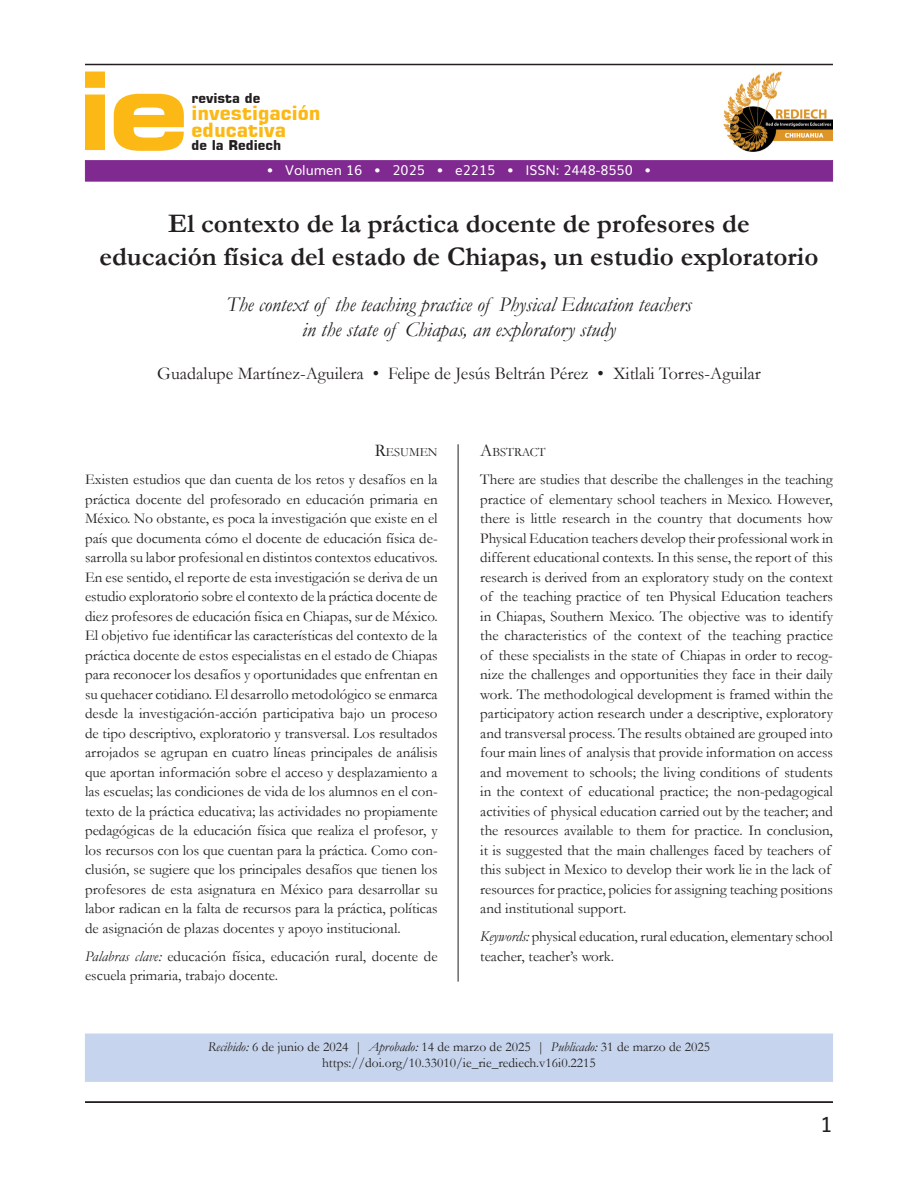
<style>
.page{position:relative;width:918px;height:1188px;background:#fff}
.page>*{position:absolute;margin:0;border:0;box-sizing:border-box;transform-origin:0 0}
.t1{font:700 expanded 108px "Square 721 BT";color:#fcb814}
.Titulo{font:700 27px "Garamond";color:#231f20}
.t2{font:italic 21px "Garamond";color:#231f20}
.t3{font:21px "Muli";color:#231f20}
.t4{font:700 19.5px "Square 721 BT";color:#fcb814}
.Autores-Credito{font:18px "Garamond";color:#231f20}
.Resumen{font:15px/19.5px "Garamond";color:#231f20;text-align:justify}
.Resumen-Abstract{font:15px/19.5px "Garamond";color:#231f20}
.Fechas-DOI{font:13.5px "Garamond";color:#231f20}
.t5{font:13.5px "Muli";color:#fff}
.t6{font:700 13.5px "Square 721 BT";color:#231f20}
.Titulo_Abstract{font:12.6px "Garamond";color:#231f20}
.Titulo_Resumen{font:12.6px "Garamond";color:#231f20}
.s1{font-size:18px}
.s2{font-style:italic}
</style>
<div class="page">
<hr style="left:458px;top:444px;width:1px;height:538px;background:#231f20">
<hr style="left:85px;top:1101px;width:748px;height:2px;background:#231f20">
<div style="left:85px;top:1034px;width:748px;height:48px;background:#c6d5ed"></div>
<div style="left:85px;top:160px;width:748px;height:22px;background:#802990;border:1px solid #802990"></div>
<img style="left:724px;top:71px;width:109px;height:80px">
<hr style="left:85px;top:64px;width:748px;height:1px;background:#231f20">
<p class="t1" style="left:77px;top:46px;width:115px">ie</p>
<p class="t6" style="left:192px;top:90px;width:70px">revista de</p>
<p class="t4" style="left:192px;top:101px;width:131px">investigación</p>
<p class="t4" style="left:192px;top:118px;width:96px">educativa</p>
<p class="t6" style="left:192px;top:137px;width:91px">de la Rediech</p>
<p class="t5" style="left:267px;top:159px;width:386px">• Volumen 16 • 2025 • e2215 • ISSN: 2448-8550 •</p>
<p class="Titulo" style="left:168px;top:205px;width:583px">El contexto de la práctica docente de profesores de</p>
<p class="Titulo" style="left:99px;top:238px;width:721px">educación física del estado de Chiapas, un estudio exploratorio</p>
<p class="t2" style="left:226px;top:290px;width:467px">The context of the teaching practice of Physical Education teachers</p>
<p class="t2" style="left:302px;top:316px;width:315px">in the state of Chiapas, an exploratory study</p>
<p class="Autores-Credito" style="left:157px;top:361px;width:605px">Guadalupe Martínez-Aguilera • Felipe de Jesús Beltrán Pérez • Xitlali Torres-Aguilar</p>
<p class="Titulo_Resumen" style="left:375px;top:444px;width:64px"><span class="s1">R</span>ESUMEN</p>
<p class="Resumen" style="left:85px;top:469px;width:354px">Existen estudios que dan cuenta de los retos y desafíos en la práctica docente del profesorado en educación primaria en México. No obstante, es poca la investigación que existe en el país que documenta cómo el docente de educación física de&shy;sarrolla su labor profesional en distintos contextos educativos.<br>En ese sentido, el reporte de esta investigación se deriva de un estudio exploratorio sobre el contexto de la práctica docente de diez profesores de educación física en Chiapas, sur de México.<br>El objetivo fue identificar las características del contexto de la práctica docente de estos especialistas en el estado de Chiapas para reconocer los desafíos y oportunidades que enfrentan en su quehacer cotidiano. El desarrollo metodológico se enmarca desde la investigación-acción participativa bajo un proceso de tipo descriptivo, exploratorio y transversal. Los resultados arrojados se agrupan en cuatro líneas principales de análisis que aportan información sobre el acceso y desplazamiento a las escuelas; las condiciones de vida de los alumnos en el con&shy;texto de la práctica educativa; las actividades no propiamente pedagógicas de la educación física que realiza el profesor, y los recursos con los que cuentan para la práctica. Como con&shy;clusión, se sugiere que los principales desafíos que tienen los profesores de esta asignatura en México para desarrollar su labor radican en la falta de recursos para la práctica, políticas de asignación de plazas docentes y apoyo institucional.</p>
<p class="Resumen" style="left:85px;top:946px;width:354px"><span class="s2">Palabras clave:</span> educación física, educación rural, docente de escuela primaria, trabajo docente.</p>
<p class="Titulo_Abstract" style="left:480px;top:444px;width:67px"><span class="s1">A</span>BSTRACT</p>
<p class="Resumen-Abstract" style="left:480px;top:469px;width:354px">There are studies that describe the challenges in the teaching practice of elementary school teachers in Mexico. However, there is little research in the country that documents how Physical Education teachers develop their professional work in different educational contexts. In this sense, the report of this research is derived from an exploratory study on the context of the teaching practice of ten Physical Education teachers in Chiapas, Southern Mexico. The objective was to identify the characteristics of the context of the teaching practice of these specialists in the state of Chiapas in order to recog&shy;nize the challenges and opportunities they face in their daily work. The methodological development is framed within the participatory action research under a descriptive, exploratory and transversal process. The results obtained are grouped into four main lines of analysis that provide information on access and movement to schools; the living conditions of students in the context of educational practice; the non-pedagogical activities of physical education carried out by the teacher; and the resources available to them for practice. In conclusion, it is suggested that the main challenges faced by teachers of this subject in Mexico to develop their work lie in the lack of resources for practice, policies for assigning teaching positions and institutional support.</p>
<p class="Resumen-Abstract" style="left:480px;top:926px;width:354px"><span class="s2">Keywords:</span> physical education, rural education, elementary school teacher, teacher’s work.</p>
<p class="Fechas-DOI" style="left:208px;top:1038px;width:504px"><span class="s2">Recibido:</span> 6 de junio de 2024 | <span class="s2">Aprobado:</span> 14 de marzo de 2025 | <span class="s2">Publicado:</span> 31 de marzo de 2025</p>
<p class="Fechas-DOI" style="left:322px;top:1054px;width:275px">https://doi.org/10.33010/ie_rie_rediech.v16i0.2215</p>
<p class="t3" style="left:820px;top:1107px;width:14px">1</p>
</div>
